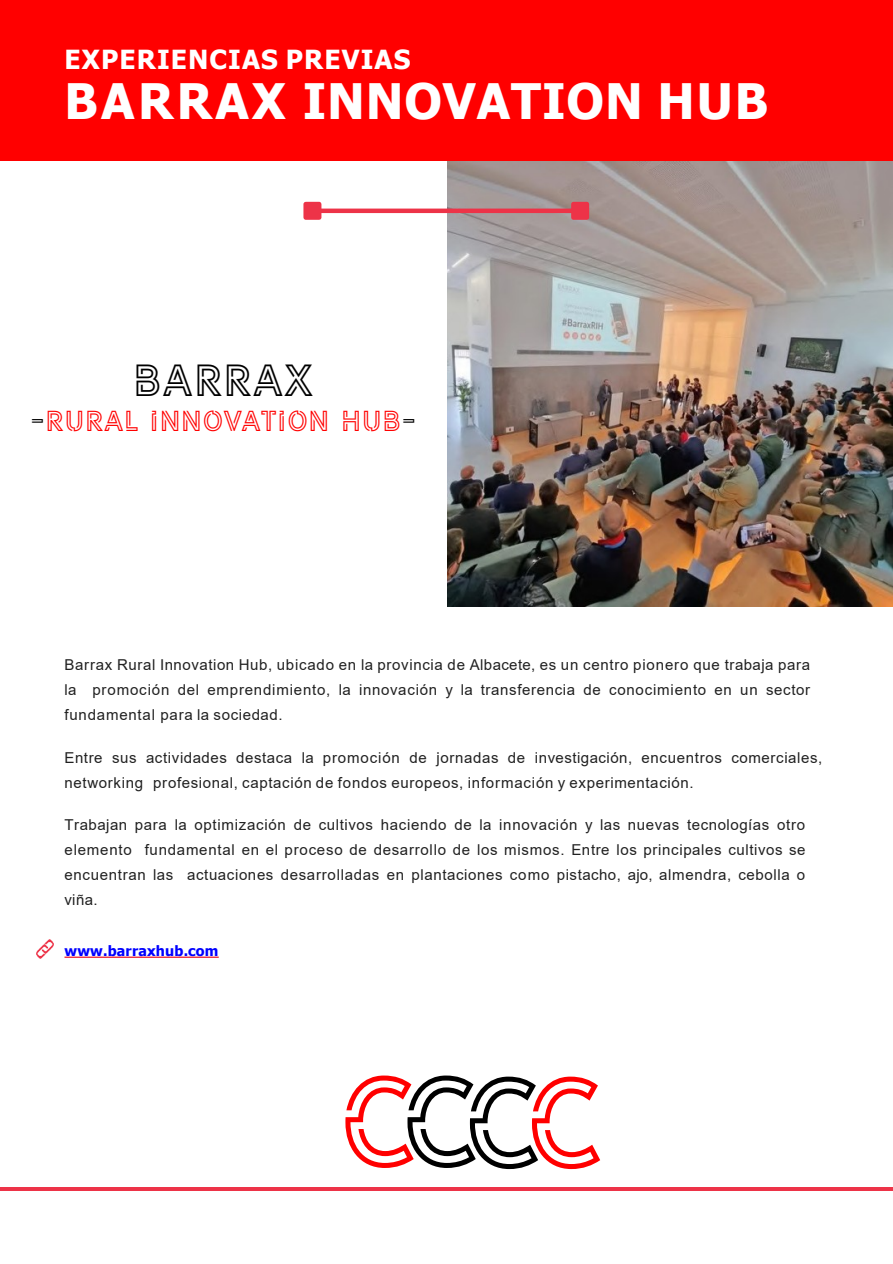
<style>
.page{position:relative;width:893px;height:1264px;background:#fff}
.page>*{position:absolute;margin:0;border:0;box-sizing:border-box;transform-origin:0 0}
.t1{font:120px "LIBRARY3 AM";color:#f00}
.t2{font:120px "LIBRARY3 AM";color:#000}
.t3{font:700 48.75px "Tahoma";letter-spacing:.02em;color:#fff}
.t4{font:42px "LIBRARY3 AM";color:#000}
.t5{font:27px "LIBRARY3 AM";color:#f00}
.t6{font:700 26.25px "Tahoma";letter-spacing:.045em;color:#fff}
.t7{font:15px/24.9px "Arial";letter-spacing:.045em;color:#212121;text-align:justify}
.t8{font:700 14.25px "Tahoma";letter-spacing:.015em;color:#00f}
.s1{color:#000}
.s2{color:#f00}
</style>
<div class="page">
<img style="left:446px;top:160px;width:446px;height:446px">
<hr style="left:320px;top:209px;width:252px;height:4px;background:#ed3348">
<div style="left:306px;top:204px;width:13px;height:14px;background:#ed3348"></div>
<div style="left:303px;top:202px;width:18px;height:18px;border:4px solid #ed3348"></div>
<div style="left:573px;top:204px;width:14px;height:14px;background:#ed3348"></div>
<div style="left:571px;top:202px;width:18px;height:18px;border:4px solid #ed3348"></div>
<hr style="left:0;top:1187px;width:892px;height:3px;background:#ed3348">
<div style="left:0;top:0;width:893px;height:160px;background:#f00"></div>
<svg style="left:64px;top:956px;width:155px;height:2px"></svg>
<img style="left:37px;top:939px;width:17px;height:19px">
<p class="t6" style="left:64px;top:41px;width:347px">EXPERIENCIAS PREVIAS</p>
<p class="t3" style="left:64px;top:67px;width:705px">BARRAX INNOVATION HUB</p>
<p class="t4" style="left:132px;top:354px;width:183px">BARRAX</p>
<p class="t5" style="left:30px;top:404px;width:387px"><span class="s1">-</span>RURAL INNOVATION HUB<span class="s1">-</span></p>
<p class="t7" style="left:64px;top:652px;width:747px">Barrax Rural Innovation Hub, ubicado en la provincia de Albacete, es un centro pionero que trabaja para la promoción del emprendimiento, la innovación y la transferencia de conocimiento en un sector fundamental para la sociedad.</p>
<p class="t7" style="left:64px;top:745px;width:759px">Entre sus actividades destaca la promoción de jornadas de investigación, encuentros comerciales, networking profesional, captación de fondos europeos, información y experimentación.</p>
<p class="t7" style="left:64px;top:812px;width:742px">Trabajan para la optimización de cultivos haciendo de la innovación y las nuevas tecnologías otro elemento fundamental en el proceso de desarrollo de los mismos. Entre los principales cultivos se encuentran las actuaciones desarrolladas en plantaciones como pistacho, ajo, almendra, cebolla o viña.</p>
<p class="t8" style="left:64px;top:940px;width:155px">www.barraxhub.com</p>
<p class="t1" style="left:338px;top:1047px;width:206px">C <span class="s1">C</span></p>
<p class="t2" style="left:400px;top:1047px;width:206px">C <span class="s2">C</span></p>
</div>
